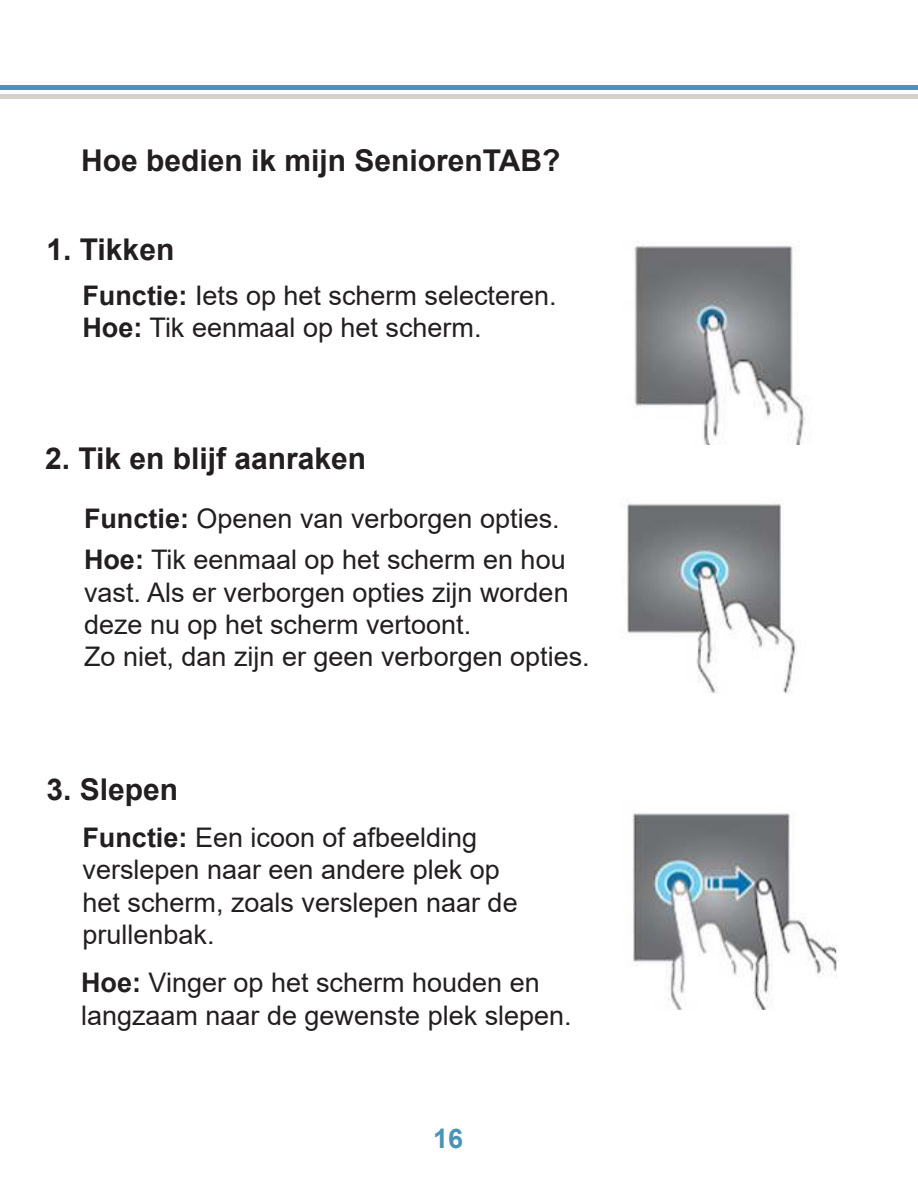
<style>
.page{position:relative;width:918px;height:1188px;background:#fff}
.page>*{position:absolute;margin:0;border:0;box-sizing:border-box;transform-origin:0 0}
.t1{font:700 30px "Arial";color:#231f20}
.t2{font:27px/32.4px "Arial";color:#231f20}
.t3{font:700 27px "Arial";color:#4b94b5}
.s1{font-weight:700}
</style>
<div class="page">
<div style="left:0;top:85px;width:918px;height:5px;background:#4b94b5"></div>
<div style="left:0;top:94px;width:918px;height:5px;background:#d5d2cb"></div>
<img style="left:634px;top:245px;width:173px;height:200px">
<img style="left:627px;top:503px;width:169px;height:191px">
<img style="left:632px;top:813px;width:205px;height:197px">
<p class="t1" style="left:81px;top:149px;width:481px">Hoe bedien ik mijn SeniorenTAB?</p>
<p class="t1" style="left:46px;top:238px;width:129px">1. Tikken</p>
<p class="t2" style="left:82px;top:282px;width:476px"><span class="s1">Functie:</span> Iets op het scherm selecteren.<br><span class="s1">Hoe:</span> Tik eenmaal op het scherm.</p>
<p class="t1" style="left:45px;top:447px;width:323px">2. Tik en blijf aanraken</p>
<p class="t2" style="left:84px;top:500px;width:483px;line-height:41.2px"><span class="s1">Functie:</span> Openen van verborgen opties.<br><span class="s1">Hoe:</span> Tik eenmaal op het scherm en hou</p>
<p class="t2" style="left:84px;top:578px;width:507px">vast. Als er verborgen opties zijn worden deze nu op het scherm vertoont.<br>Zo niet, dan zijn er geen verborgen opties.</p>
<p class="t1" style="left:46px;top:778px;width:133px">3. Slepen</p>
<p class="t2" style="left:82px;top:824px;width:437px"><span class="s1">Functie:</span> Een icoon of afbeelding verslepen naar een andere plek op het scherm, zoals verslepen naar de prullenbak.</p>
<p class="t2" style="left:81px;top:969px;width:492px"><span class="s1">Hoe:</span> Vinger op het scherm houden en langzaam naar de gewenste plek slepen.</p>
<p class="t3" style="left:433px;top:1129px;width:32px">16</p>
</div>
